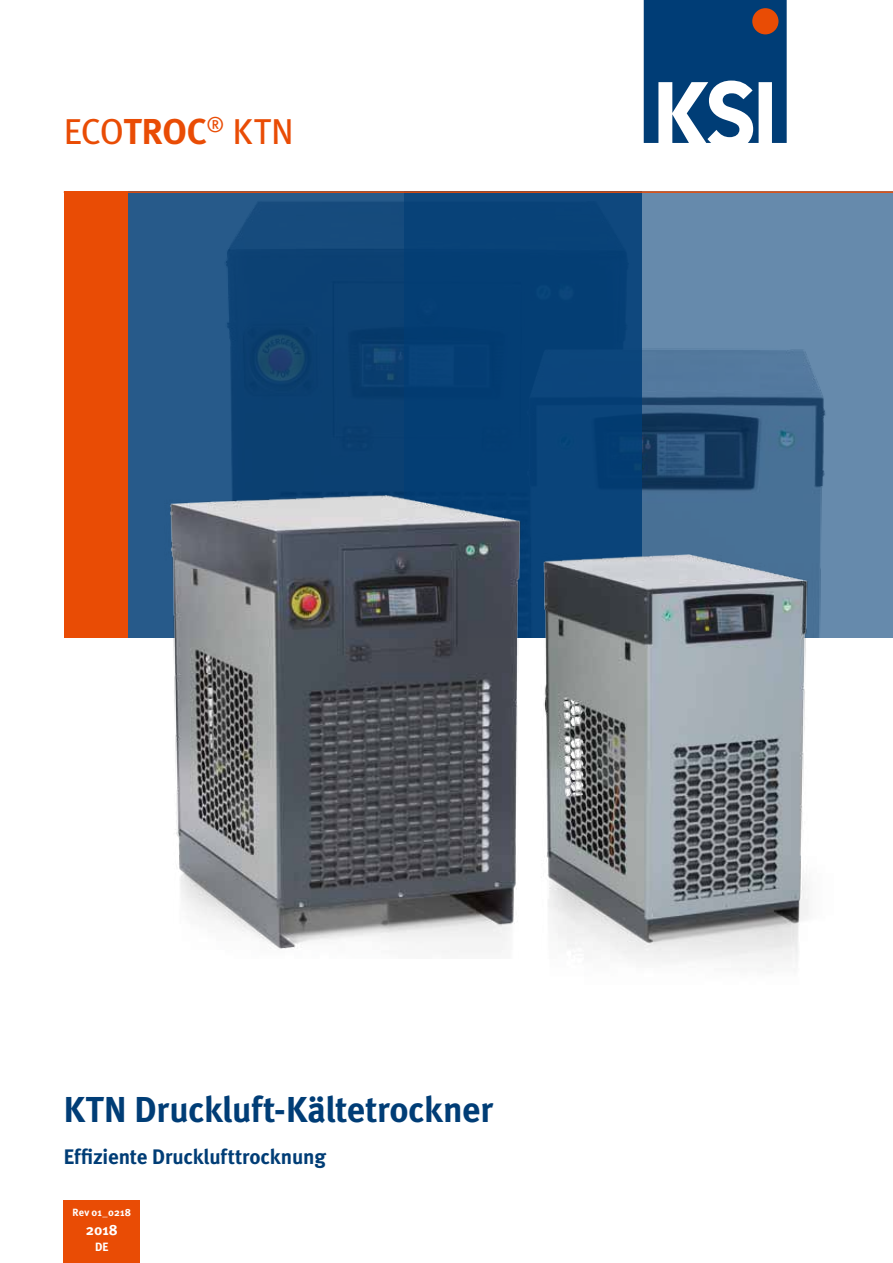
<style>
.page{position:relative;width:893px;height:1263px;background:#fff}
.page>*{position:absolute;margin:0;border:0;box-sizing:border-box;transform-origin:0 0}
.t1{font:700 36px "Meta";letter-spacing:-.005em;color:#003d76}
.t2{font:36px "Meta";letter-spacing:-.005em;color:#e94c05}
.t3{font:700 21px "Meta";letter-spacing:-.005em;color:#003d76}
.t4{font:700 15px "Meta";color:#fff}
.t5{font:700 12px "Meta";color:#fff}
.t6{font:700 10.5px "Meta";letter-spacing:.015em;color:#fff}
.s1{font-weight:700}
</style>
<div class="page">
<svg style="left:128px;top:193px;width:276px;height:274px;background:#174b7c"></svg>
<svg style="left:404px;top:193px;width:489px;height:445px;background:#32608c"></svg>
<div style="left:64px;top:191px;width:64px;height:447px;background:#e94c05"></div>
<hr style="left:64px;top:191px;width:829px;height:2px;background:#e94c05">
<svg style="left:644px;top:0;width:143px;height:143px"></svg>
<div style="left:752px;top:8px;width:26px;height:26px;background:#e94c05;border-radius:50%"></div>
<div style="left:64px;top:1200px;width:76px;height:63px;background:#e94c05"></div>
<img style="left:581px;top:529px;width:302px;height:438px">
<img style="left:128px;top:467px;width:453px;height:487px">
<h1 class="t2" style="left:64px;top:108px;width:232px">ECO<span class="s1">TROC</span><sup>®</sup> KTN</h1>
<h1 class="t1" style="left:64px;top:1086px;width:431px">KTN Druckluft-Kältetrockner</h1>
<p class="t3" style="left:64px;top:1143px;width:264px">Effiziente Drucklufttrocknung</p>
<p class="t6" style="left:73px;top:1205px;width:60px">Rev 01_0218</p>
<p class="t4" style="left:86px;top:1220px;width:34px">2018</p>
<p class="t5" style="left:95px;top:1239px;width:15px">DE</p>
</div>
